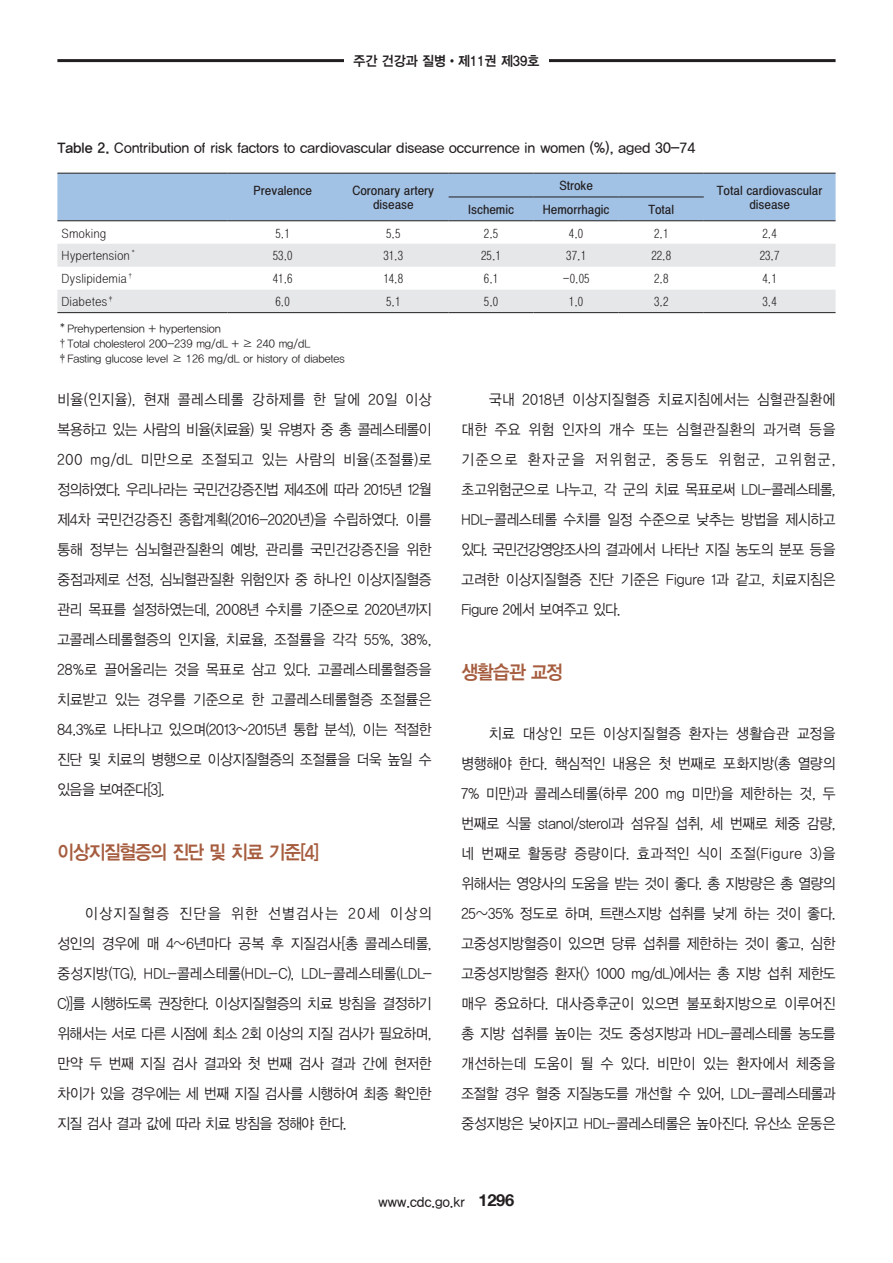
<style>
.page{position:relative;width:893px;height:1263px;background:#fff}
.page>*{position:absolute;margin:0;border:0;box-sizing:border-box;transform-origin:0 0}
.t1{font:19.5px "YDVYGO Std 14";letter-spacing:-.05em;color:#a65d3f;scale:.92 1}
.t2{font:15px/30px "YDVYGO Std 12";letter-spacing:-.02em;color:#231f20;text-align:justify;scale:.92 1}
.t3{font:14.25px "YDVYGO Std 33";color:#231f20}
.t4{font:13.8px "YDVYGO Std 13";color:#231f20;scale:.92 1}
.t5{font:13.8px "YDVYGO Std 34";color:#231f20;scale:.94 1}
.t6{font:12px "YDVYGO Std 52";color:#231f20}
.t7{font:12px/14.4px "YDVYGO Std 54";color:#231f20;text-align:center}
.t8{font:11.25px/15px "YDVYGO Std 32";color:#231f20}
.s1{font-family:"YDVYGO Std 34"}
.s2{font-family:"Helvetica 75";font-weight:700;font-size:16.5px}
</style>
<div class="page">
<hr style="left:57px;top:59px;width:779px;height:3px;background:#231f20">
<div style="left:344px;top:51px;width:205px;height:19px;background:#fff"></div>
<div style="left:57px;top:174px;width:779px;height:47px;background:#a1c1e5"></div>
<svg style="left:57px;top:244px;width:779px;height:68px;fill:#e6e7e9"></svg>
<hr style="left:449px;top:197px;width:85px;height:1px;background:#231f20">
<hr style="left:534px;top:197px;width:85px;height:1px;background:#231f20">
<hr style="left:619px;top:197px;width:85px;height:1px;background:#231f20">
<hr style="left:57px;top:173px;width:170px;height:1px;background:#231f20">
<hr style="left:227px;top:173px;width:111px;height:1px;background:#231f20">
<hr style="left:338px;top:173px;width:111px;height:1px;background:#231f20">
<hr style="left:449px;top:173px;width:85px;height:1px;background:#231f20">
<hr style="left:534px;top:173px;width:85px;height:1px;background:#231f20">
<hr style="left:619px;top:173px;width:85px;height:1px;background:#231f20">
<hr style="left:704px;top:173px;width:132px;height:1px;background:#231f20">
<hr style="left:57px;top:221px;width:170px;height:1px;background:#231f20">
<hr style="left:227px;top:221px;width:111px;height:1px;background:#231f20">
<hr style="left:338px;top:221px;width:111px;height:1px;background:#231f20">
<hr style="left:449px;top:221px;width:85px;height:1px;background:#231f20">
<hr style="left:534px;top:221px;width:85px;height:1px;background:#231f20">
<hr style="left:619px;top:221px;width:85px;height:1px;background:#231f20">
<hr style="left:704px;top:221px;width:132px;height:1px;background:#231f20">
<hr style="left:57px;top:312px;width:170px;height:1px;background:#231f20">
<hr style="left:227px;top:312px;width:111px;height:1px;background:#231f20">
<hr style="left:338px;top:312px;width:111px;height:1px;background:#231f20">
<hr style="left:449px;top:312px;width:85px;height:1px;background:#231f20">
<hr style="left:534px;top:312px;width:85px;height:1px;background:#231f20">
<hr style="left:619px;top:312px;width:85px;height:1px;background:#231f20">
<hr style="left:704px;top:312px;width:132px;height:1px;background:#231f20">
<p class="t5" style="left:353px;top:54px;width:199px">주간 건강과 질병•제11권 제39호</p>
<p class="t3" style="left:57px;top:140px;width:639px"><span class="s1">Table 2.</span> Contribution of risk factors to cardiovascular disease occurrence in women (%), aged 30-74</p>
<p class="t7" style="left:254px;top:184px;width:60px">Prevalence</p>
<p class="t7" style="left:352px;top:184px;width:83px">Coronary artery disease</p>
<p class="t7" style="left:559px;top:179px;width:35px">Stroke</p>
<p class="t7" style="left:468px;top:203px;width:47px">Ischemic</p>
<p class="t7" style="left:543px;top:203px;width:68px">Hemorrhagic</p>
<p class="t7" style="left:648px;top:203px;width:27px">Total</p>
<p class="t7" style="left:717px;top:184px;width:107px">Total cardiovascular disease</p>
<p class="t6" style="left:62px;top:227px;width:46px">Smoking</p>
<p class="t6" style="left:276px;top:227px;width:16px">5.1</p>
<p class="t6" style="left:386px;top:227px;width:16px">5.5</p>
<p class="t6" style="left:484px;top:227px;width:16px">2.5</p>
<p class="t6" style="left:569px;top:227px;width:16px">4.0</p>
<p class="t6" style="left:654px;top:227px;width:16px">2.1</p>
<p class="t6" style="left:762px;top:227px;width:16px">2.4</p>
<p class="t6" style="left:62px;top:250px;width:76px">Hypertension<sup>＊</sup></p>
<p class="t6" style="left:273px;top:250px;width:21px">53.0</p>
<p class="t6" style="left:383px;top:250px;width:21px">31.3</p>
<p class="t6" style="left:481px;top:250px;width:21px">25.1</p>
<p class="t6" style="left:566px;top:250px;width:21px">37.1</p>
<p class="t6" style="left:651px;top:250px;width:21px">22.8</p>
<p class="t6" style="left:760px;top:250px;width:21px">23.7</p>
<p class="t6" style="left:62px;top:273px;width:73px">Dyslipidemia<sup>†</sup></p>
<p class="t6" style="left:273px;top:273px;width:21px">41.6</p>
<p class="t6" style="left:383px;top:273px;width:21px">14.8</p>
<p class="t6" style="left:484px;top:273px;width:16px">6.1</p>
<p class="t6" style="left:563px;top:273px;width:28px">-0.05</p>
<p class="t6" style="left:654px;top:273px;width:16px">2.8</p>
<p class="t6" style="left:762px;top:273px;width:16px">4.1</p>
<p class="t6" style="left:62px;top:296px;width:54px">Diabetes<sup>‡</sup></p>
<p class="t6" style="left:276px;top:296px;width:16px">6.0</p>
<p class="t6" style="left:386px;top:296px;width:16px">5.1</p>
<p class="t6" style="left:484px;top:296px;width:16px">5.0</p>
<p class="t6" style="left:569px;top:296px;width:16px">1.0</p>
<p class="t6" style="left:654px;top:296px;width:16px">3.2</p>
<p class="t6" style="left:762px;top:296px;width:16px">3.4</p>
<p class="t8" style="left:57px;top:321px;width:289px">＊Prehypertension + hypertension<br>†Total cholesterol 200-239 mg/dL + ≥ 240 mg/dL ‡Fasting glucose level ≥ 126 mg/dL or history of diabetes</p>
<p class="t2" style="left:57px;top:385px;width:408px">비율(인지율), 현재 콜레스테롤 강하제를 한 달에 20일 이상 복용하고 있는 사람의 비율(치료율) 및 유병자 중 총 콜레스테롤이 200 mg/dL 미만으로 조절되고 있는 사람의 비율(조절률)로 정의하였다. 우리나라는 국민건강증진법 제4조에 따라 2015년 12월 제4차 국민건강증진 종합계획(2016-2020년)을 수립하였다. 이를 통해 정부는 심뇌혈관질환의 예방, 관리를 국민건강증진을 위한 중점과제로 선정, 심뇌혈관질환 위험인자 중 하나인 이상지질혈증 관리 목표를 설정하였는데, 2008년 수치를 기준으로 2020년까지 고콜레스테롤혈증의 인지율, 치료율, 조절률을 각각 55%, 38%, 28%로 끌어올리는 것을 목표로 삼고 있다. 고콜레스테롤혈증을 치료받고 있는 경우를 기준으로 한 고콜레스테롤혈증 조절률은 84.3%로 나타나고 있으며(2013~2015년 통합 분석), 이는 적절한 진단 및 치료의 병행으로 이상지질혈증의 조절률을 더욱 높일 수 있음을 보여준다[3].</p>
<p class="t2" style="left:461px;top:385px;width:408px;text-indent:28px">국내 2018년 이상지질혈증 치료지침에서는 심혈관질환에 대한 주요 위험 인자의 개수 또는 심혈관질환의 과거력 등을 기준으로 환자군을 저위험군, 중등도 위험군, 고위험군, 초고위험군으로 나누고, 각 군의 치료 목표로써 LDL-콜레스테롤, HDL-콜레스테롤 수치를 일정 수준으로 낮추는 방법을 제시하고 있다. 국민건강영양조사의 결과에서 나타난 지질 농도의 분포 등을 고려한 이상지질혈증 진단 기준은 Figure 1과 같고, 치료지침은 Figure 2에서 보여주고 있다.</p>
<h1 class="t1" style="left:461px;top:662px;width:112px">생활습관 교정</h1>
<p class="t2" style="left:461px;top:719px;width:408px;text-indent:28px">치료 대상인 모든 이상지질혈증 환자는 생활습관 교정을 병행해야 한다. 핵심적인 내용은 첫 번째로 포화지방(총 열량의 7% 미만)과 콜레스테롤(하루 200 mg 미만)을 제한하는 것, 두 번째로 식물 stanol/sterol과 섬유질 섭취, 세 번째로 체중 감량, 네 번째로 활동량 증량이다. 효과적인 식이 조절(Figure 3)을 위해서는 영양사의 도움을 받는 것이 좋다. 총 지방량은 총 열량의 25~35% 정도로 하며, 트랜스지방 섭취를 낮게 하는 것이 좋다. 고중성지방혈증이 있으면 당류 섭취를 제한하는 것이 좋고, 심한 고중성지방혈증 환자(&gt; 1000 mg/dL)에서는 총 지방 섭취 제한도 매우 중요하다. 대사증후군이 있으면 불포화지방으로 이루어진 총 지방 섭취를 높이는 것도 중성지방과 HDL-콜레스테롤 농도를 개선하는데 도움이 될 수 있다. 비만이 있는 환자에서 체중을 조절할 경우 혈중 지질농도를 개선할 수 있어, LDL-콜레스테롤과 중성지방은 낮아지고 HDL-콜레스테롤은 높아진다. 유산소 운동은</p>
<h1 class="t1" style="left:57px;top:842px;width:286px">이상지질혈증의 진단 및 치료 기준[4]</h1>
<p class="t2" style="left:57px;top:899px;width:408px;text-indent:28px">이상지질혈증 진단을 위한 선별검사는 20세 이상의 성인의 경우에 매 4~6년마다 공복 후 지질검사[총 콜레스테롤, 중성지방(TG), HDL-콜레스테롤(HDL-C), LDL-콜레스테롤(LDL-C)]를 시행하도록 권장한다. 이상지질혈증의 치료 방침을 결정하기 위해서는 서로 다른 시점에 최소 2회 이상의 지질 검사가 필요하며, 만약 두 번째 지질 검사 결과와 첫 번째 검사 결과 간에 현저한 차이가 있을 경우에는 세 번째 지질 검사를 시행하여 최종 확인한 지질 검사 결과 값에 따라 치료 방침을 정해야 한다.</p>
<p class="t4" style="left:379px;top:1194px;width:149px">www.cdc.go.kr <span class="s2">1296</span></p>
</div>
